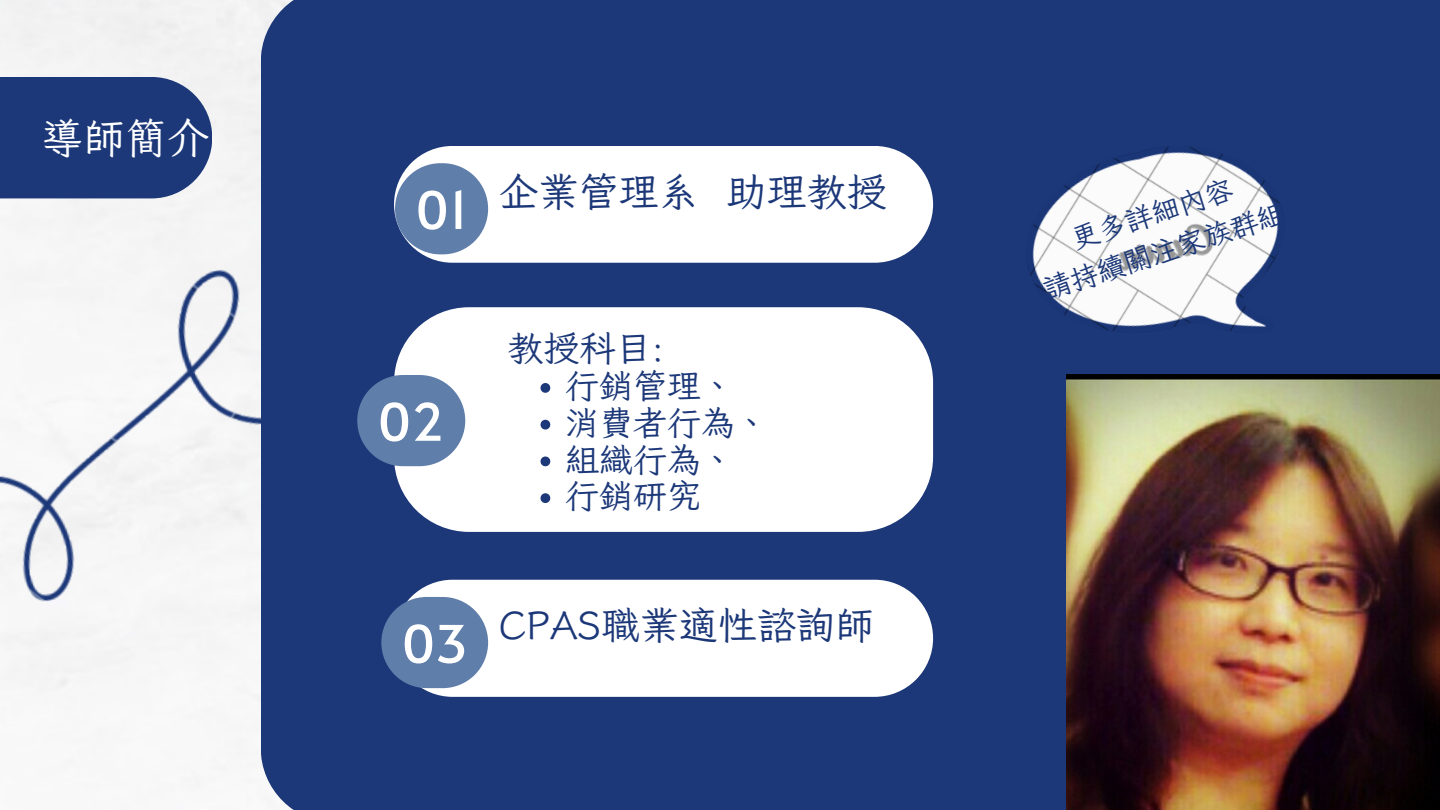
<style>
.page{position:relative;width:1440px;height:810px;background:#fff}
.page>*{position:absolute;margin:0;border:0;box-sizing:border-box;transform-origin:0 0}
.t1{font:51.5px "Alata";color:#fff}
.t2{font:42px "Iansui 094";color:#fff}
.t3{font:40px "Iansui 094";color:#1c3879}
.t4{font:39px "Iansui 094";color:#1c3879}
.t5{font:36px "Iansui 094";color:#1c3879}
.t6{font:34px "Iansui 094";color:#1c3879}
.t7{font:28px "Iansui 094";color:#1c3879}
</style>
<div class="page">
<div style="left:0;top:28px;width:261px;height:586px;background:#f5f5f5"></div>
<div style="left:261px;top:0;width:1179px;height:810px;background:#1c3879"></div>
<div style="left:0;top:77px;width:212px;height:121px;background:#1c3879"></div>
<svg style="left:394px;top:146px;width:539px;height:117px"></svg>
<svg style="left:395px;top:163px;width:93px;height:91px;background:#728bb2"></svg>
<svg style="left:394px;top:307px;width:539px;height:225px"></svg>
<svg style="left:541px;top:383px;width:9px;height:10px"></svg>
<svg style="left:541px;top:420px;width:9px;height:10px"></svg>
<svg style="left:541px;top:457px;width:9px;height:9px"></svg>
<svg style="left:541px;top:493px;width:9px;height:10px"></svg>
<svg style="left:394px;top:580px;width:539px;height:117px"></svg>
<svg style="left:381px;top:597px;width:107px;height:91px;background:#6883ad"></svg>
<img style="left:968px;top:106px;width:391px;height:285px">
<img style="left:1066px;top:375px;width:374px;height:435px">
<svg style="left:357px;top:375px;width:108px;height:91px;background:#6682ac"></svg>
<p class="t2" style="left:41px;top:116px;width:169px">導師簡介</p>
<p class="t1" style="left:416px;top:172px;width:54px">01</p>
<p class="t3" style="left:499px;top:170px;width:389px">企業管理系 助理教授</p>
<p class="t1" style="left:378px;top:384px;width:68px">02</p>
<p class="t5" style="left:508px;top:330px;width:158px">教授科目 :</p>
<p class="t6" style="left:565px;top:368px;width:171px">行銷管理、</p>
<p class="t6" style="left:565px;top:405px;width:205px">消費者行為、</p>
<p class="t6" style="left:565px;top:442px;width:171px">組織行為、</p>
<p class="t6" style="left:565px;top:478px;width:137px">行銷研究</p>
<p class="t1" style="left:402px;top:606px;width:68px">03</p>
<p class="t4" style="left:499px;top:605px;width:377px">CPAS職業適性諮詢師</p>
<p class="t7" style="left:1068px;top:226px;width:169px;rotate:-18deg">更多詳細內容</p>
<p class="t7" style="left:1040px;top:276px;width:253px;rotate:-18deg">請持續關注家族群組</p>
</div>
